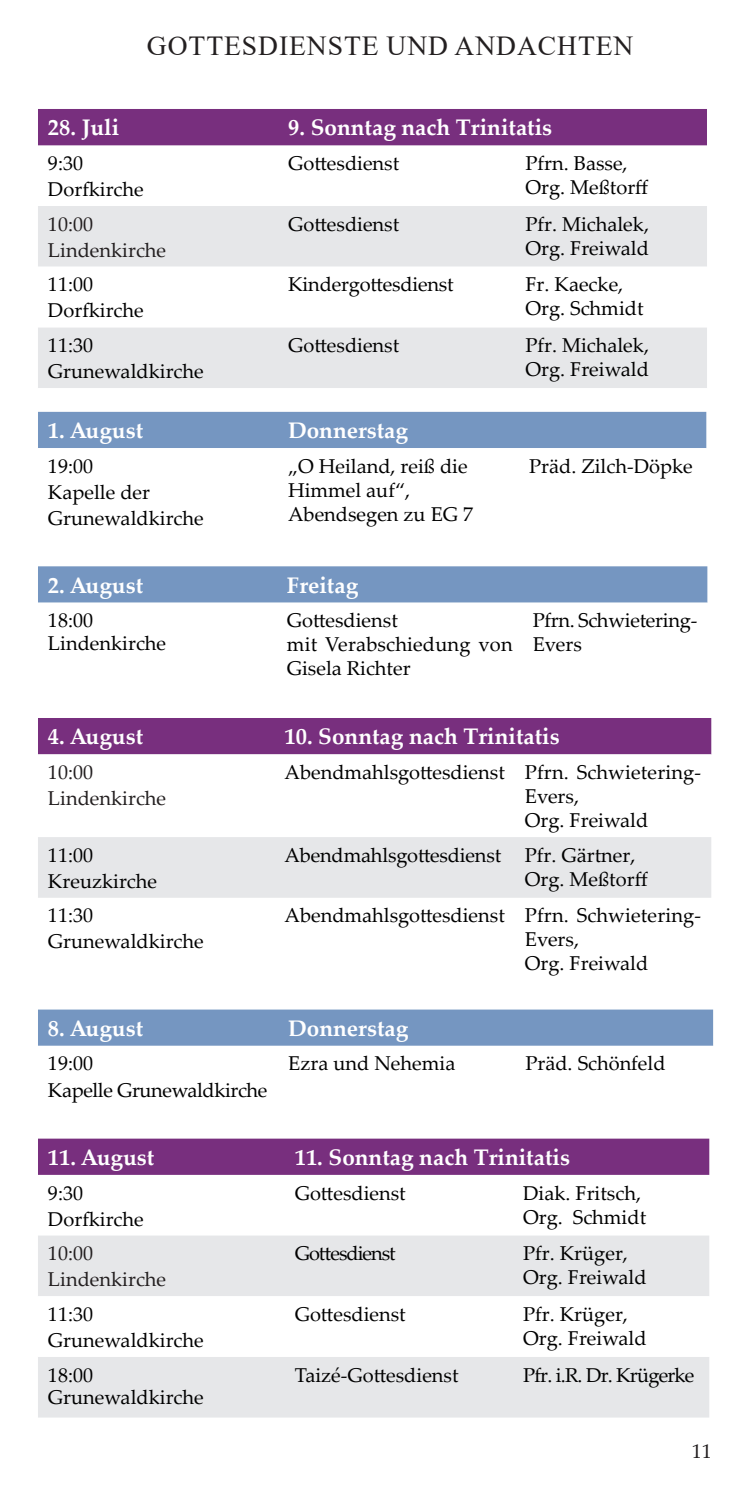
<style>
.page{position:relative;width:745px;height:1489px;background:#fff}
.page>*{position:absolute;margin:0;border:0;box-sizing:border-box;transform-origin:0 0}
.t1{font:27.5px "Times New Roman";letter-spacing:.035em;color:#231f20}
.t2{font:700 22.5px "Palatino Linotype";color:#fff}
.t3{font:20px/24px "Palatino Linotype";color:#000}
.t4{font:20px/26px "Palatino Linotype";color:#231f20}
.t5{font:20px/26px "Palatino Linotype";letter-spacing:-.02em;color:#000}
.t6{font:20px "Palatino Linotype";letter-spacing:-.04em;color:#000}
.t7{font:20px "Palatino Linotype";letter-spacing:-.05em;color:#000}
</style>
<div class="page">
<div style="left:38px;top:109px;width:668px;height:36px;background:#782f7e"></div>
<div style="left:38px;top:206px;width:668px;height:182px;background:#e6e7e9"></div>
<svg style="left:38px;top:267px;width:668px;height:60px"></svg>
<div style="left:38px;top:718px;width:672px;height:36px;background:#782f7e"></div>
<svg style="left:38px;top:754px;width:672px;height:144px"></svg>
<div style="left:38px;top:837px;width:672px;height:60px;background:#e6e7e9"></div>
<div style="left:38px;top:566px;width:669px;height:36px;background:#7596c1"></div>
<svg style="left:38px;top:602px;width:669px;height:1px"></svg>
<div style="left:38px;top:412px;width:667px;height:36px;background:#7596c1"></div>
<div style="left:35px;top:409px;width:690px;height:137px;border:2px solid #fff"></div>
<div style="left:38px;top:1009px;width:674px;height:37px;background:#7596c1"></div>
<div style="left:38px;top:1138px;width:670px;height:36px;background:#782f7e"></div>
<div style="left:38px;top:1235px;width:670px;height:182px;background:#e6e7e9"></div>
<svg style="left:38px;top:1296px;width:670px;height:60px"></svg>
<h1 class="t1" style="left:147px;top:35px;width:488px">GOTTESDIENS TE UND ANDACHTEN</h1>
<p class="t2" style="left:48px;top:115px;width:73px">28. Juli</p>
<p class="t2" style="left:288px;top:115px;width:265px">9. Sonntag nach Trinitatis</p>
<p class="t3" style="left:48px;top:149px;width:97px;line-height:26px">9:30<br>Dorfkirche</p>
<p class="t3" style="left:288px;top:150px;width:112px">Gottesdienst</p>
<p class="t3" style="left:525px;top:150px;width:124px">Pfrn. Basse,<br>Org. Meßtorff</p>
<p class="t4" style="left:48px;top:210px;width:120px">10:00<br>Lindenkirche</p>
<p class="t3" style="left:288px;top:211px;width:112px">Gottesdienst</p>
<p class="t3" style="left:525px;top:211px;width:125px">Pfr. Michalek,<br>Org. Freiwald</p>
<p class="t3" style="left:48px;top:271px;width:97px;line-height:26px">11:00<br>Dorfkirche</p>
<p class="t3" style="left:288px;top:272px;width:167px">Kindergottesdienst</p>
<p class="t3" style="left:525px;top:272px;width:119px">Fr. Kaecke,<br>Org. Schmidt</p>
<p class="t3" style="left:48px;top:331px;width:157px;line-height:26px">11:30<br>Grunewaldkirche</p>
<p class="t3" style="left:288px;top:332px;width:112px">Gottesdienst</p>
<p class="t3" style="left:525px;top:332px;width:125px">Pfr. Michalek,<br>Org. Freiwald</p>
<p class="t2" style="left:48px;top:417px;width:97px">1. August</p>
<p class="t2" style="left:288px;top:417px;width:121px">Donnerstag</p>
<p class="t3" style="left:48px;top:452px;width:157px;line-height:26px">19:00<br>Kapelle der<br>Grunewaldkirche</p>
<p class="t3" style="left:288px;top:453px;width:186px">„O Heiland, reiß die<br>Himmel auf“,<br>Abendsegen zu EG 7</p>
<p class="t3" style="left:529px;top:453px;width:165px">Präd. Zilch-Döpke</p>
<p class="t2" style="left:48px;top:572px;width:97px">2. August</p>
<p class="t2" style="left:286px;top:572px;width:73px">Freitag</p>
<p class="t3" style="left:48px;top:608px;width:120px;line-height:22.5px">18:00<br>Lindenkirche</p>
<p class="t3" style="left:286px;top:607px;width:227px">Gottesdienst<br>mit Verabschiedung von<br>Gisela Richter</p>
<p class="t3" style="left:532px;top:611px;width:166px">Pfrn. Schwietering-<br>Evers</p>
<p class="t2" style="left:48px;top:723px;width:97px">4. August</p>
<p class="t2" style="left:284px;top:723px;width:276px">10. Sonntag nach Trinitatis</p>
<p class="t4" style="left:48px;top:758px;width:120px">10:00<br>Lindenkirche</p>
<p class="t3" style="left:524px;top:759px;width:178px;text-indent:-240px">Abendmahlsgottesdienst Pfrn. Schwietering-<br>Evers,<br>Org. Freiwald</p>
<p class="t3" style="left:48px;top:841px;width:110px;line-height:26px">11:00<br>Kreuzkirche</p>
<p class="t3" style="left:524px;top:842px;width:124px;text-indent:-240px">Abendmahlsgottesdienst Pfr. Gärtner,<br>Org. Meßtorff</p>
<p class="t3" style="left:48px;top:901px;width:157px;line-height:26px">11:30<br>Grunewaldkirche</p>
<p class="t3" style="left:524px;top:902px;width:178px;text-indent:-240px">Abendmahlsgottesdienst Pfrn. Schwietering-<br>Evers,<br>Org. Freiwald</p>
<p class="t2" style="left:48px;top:1015px;width:97px">8. August</p>
<p class="t2" style="left:288px;top:1015px;width:121px">Donnerstag</p>
<p class="t5" style="left:48px;top:1049px;width:221px">19:00<br>Kapelle Grunewaldkirche</p>
<p class="t3" style="left:288px;top:1053px;width:168px">Ezra und Nehemia</p>
<p class="t3" style="left:525px;top:1050px;width:142px">Präd. Schönfeld</p>
<p class="t2" style="left:48px;top:1144px;width:108px">11. August</p>
<p class="t2" style="left:294px;top:1144px;width:276px">11. Sonntag nach Trinitatis</p>
<p class="t3" style="left:48px;top:1178px;width:97px;line-height:26px">9:30<br>Dorfkirche</p>
<p class="t3" style="left:294px;top:1179px;width:112px">Gottesdienst</p>
<p class="t3" style="left:522px;top:1179px;width:124px">Diak. Fritsch,<br>Org. Schmidt</p>
<p class="t4" style="left:48px;top:1239px;width:120px">10:00<br>Lindenkirche</p>
<p class="t7" style="left:294px;top:1239px;width:102px">Gottesdienst</p>
<p class="t3" style="left:522px;top:1240px;width:125px">Pfr. Krüger,<br>Org. Freiwald</p>
<p class="t3" style="left:48px;top:1300px;width:157px;line-height:26px">11:30<br>Grunewaldkirche</p>
<p class="t3" style="left:294px;top:1301px;width:112px">Gottesdienst</p>
<p class="t3" style="left:522px;top:1301px;width:125px">Pfr. Krüger,<br>Org. Freiwald</p>
<p class="t3" style="left:48px;top:1362px;width:157px;line-height:22.5px">18:00<br>Grunewaldkirche</p>
<p class="t3" style="left:294px;top:1361px;width:165px">Taizé-Gottesdienst</p>
<p class="t6" style="left:522px;top:1360px;width:173px">Pfr. i.R. Dr. Krügerke</p>
<p class="t4" style="left:691px;top:1440px;width:21px">11</p>
</div>
